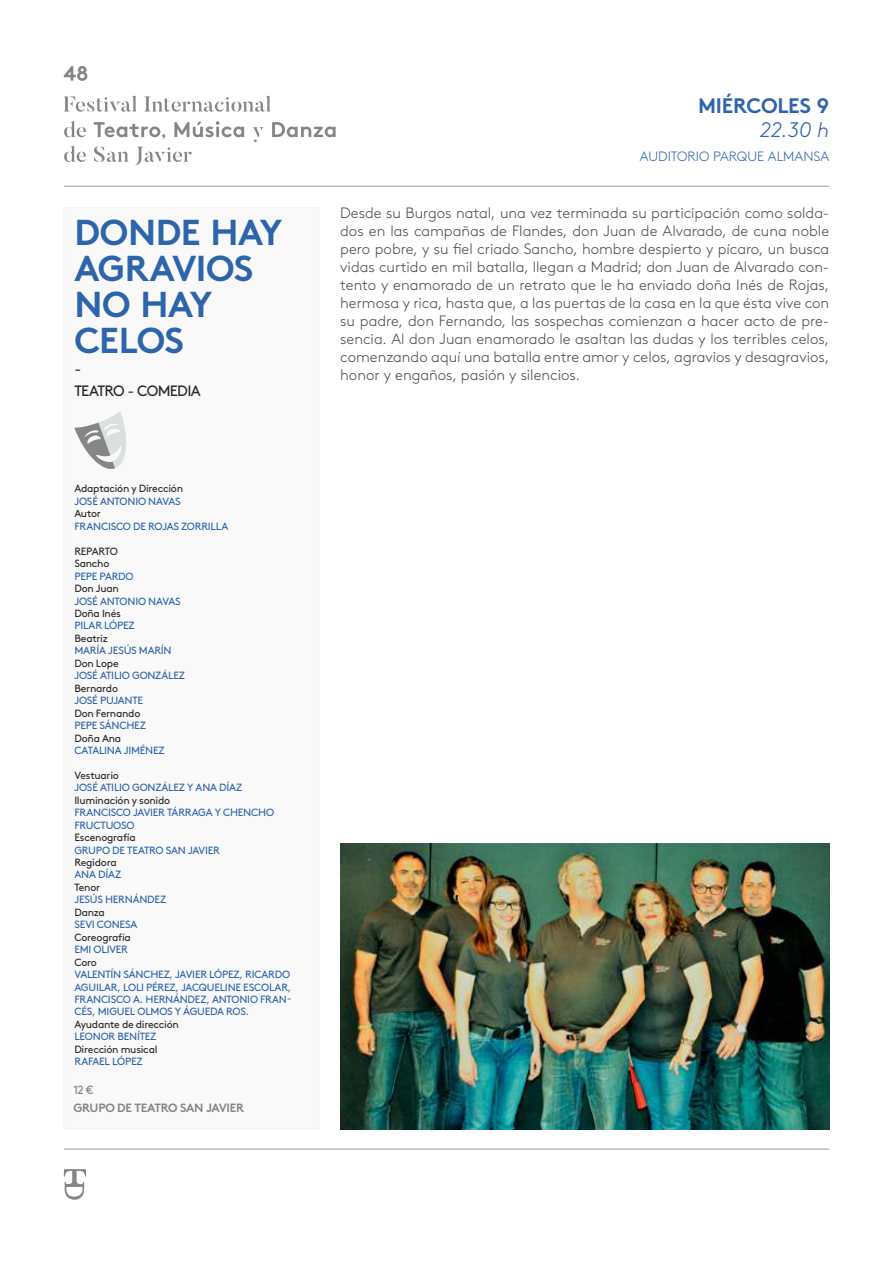
<style>
.page{position:relative;width:893px;height:1263px;background:#fff}
.page>*{position:absolute;margin:0;border:0;box-sizing:border-box;transform-origin:0 0}
.t1{font:700 36px/36px "Brown Std";letter-spacing:-.015em;color:#2d65ab}
.t2{font:700 21px "Brown Std";letter-spacing:-.01em;color:#2d65ab}
.t3{font:italic 300 21px "Brown Std";color:#2d65ab}
.t4{font:300 15px/18px "Brown Std";color:#4b4b4d;text-align:justify}
.t5{font:15px "Brown Std";letter-spacing:-.05em;color:#282829}
.t6{font:300 13.5px "Brown Std";color:#2d65ab}
.t7{font:700 12px "Brown Std";letter-spacing:-.03em;color:#848786}
.t8{font:12px "Brown Std";color:#848786}
.t9{font:10.5px "Brown Std";letter-spacing:-.02em;color:#2d65ab}
.t10{font:10.5px/12.5px "Brown Std";letter-spacing:-.025em;color:#282829}
</style>
<div class="page">
<div style="left:64px;top:207px;width:255px;height:922px;background:#f9f9f9"></div>
<hr style="left:64px;top:1149px;width:765px;height:1px;background:#000">
<hr style="left:64px;top:186px;width:765px;height:1px;background:#000">
<svg style="left:64px;top:1169px;width:22px;height:31px"></svg>
<svg style="left:64px;top:66px;width:23px;height:15px"></svg>
<svg style="left:64px;top:96px;width:72px;height:16px"></svg>
<svg style="left:144px;top:96px;width:126px;height:16px"></svg>
<svg style="left:64px;top:121px;width:22px;height:16px"></svg>
<svg style="left:94px;top:122px;width:72px;height:18px"></svg>
<svg style="left:174px;top:121px;width:70px;height:16px"></svg>
<svg style="left:253px;top:127px;width:11px;height:15px"></svg>
<svg style="left:272px;top:122px;width:64px;height:15px"></svg>
<svg style="left:64px;top:146px;width:22px;height:16px"></svg>
<svg style="left:94px;top:147px;width:34px;height:15px"></svg>
<svg style="left:135px;top:147px;width:57px;height:18px"></svg>
<svg style="left:74px;top:411px;width:52px;height:58px"></svg>
<img style="left:341px;top:843px;width:488px;height:286px">
<h1 class="t1" style="left:74px;top:214px;width:209px">DONDE HAY<br>AGRAVIOS<br>NO HAY<br>CELOS</h1>
<p class="t5" style="left:74px;top:360px;width:8px">-</p>
<p class="t5" style="left:74px;top:382px;width:128px">TEATRO - COMEDIA</p>
<p class="t10" style="left:74px;top:483px;width:110px">ADAPTACIÓN Y DIRECCIÓN</p>
<p class="t9" style="left:74px;top:495px;width:40px">JOSÉ ANTONIO</p>
<p class="t9" style="left:148px;top:495px;width:27px">NAVAS</p>
<p class="t10" style="left:74px;top:507px;width:28px">AUTOR</p>
<p class="t9" style="left:74px;top:520px;width:13px">FRANCISCO</p>
<p class="t9" style="left:133px;top:520px;width:29px">DE ROJAS</p>
<p class="t9" style="left:181px;top:520px;width:13px">ZORRILLA</p>
<p class="t10" style="left:74px;top:545px;width:37px">REPARTO<br>SANCHO</p>
<p class="t9" style="left:74px;top:570px;width:13px">PEPE</p>
<p class="t9" style="left:99px;top:570px;width:14px">PARDO</p>
<p class="t10" style="left:74px;top:582px;width:46px">DON JUAN</p>
<p class="t9" style="left:74px;top:595px;width:40px">JOSÉ ANTONIO</p>
<p class="t9" style="left:148px;top:595px;width:27px">NAVAS</p>
<p class="t10" style="left:74px;top:607px;width:48px">DOÑA INÉS</p>
<p class="t9" style="left:74px;top:620px;width:13px">PILAR</p>
<p class="t9" style="left:104px;top:620px;width:13px">LÓPEZ</p>
<p class="t10" style="left:74px;top:632px;width:35px">BEATRIZ</p>
<p class="t9" style="left:74px;top:644px;width:16px">MARÍA</p>
<p class="t9" style="left:108px;top:644px;width:47px">JESÚS MARÍN</p>
<p class="t10" style="left:74px;top:657px;width:46px">DON LOPE</p>
<p class="t9" style="left:74px;top:669px;width:38px">JOSÉ ATILIO</p>
<p class="t9" style="left:132px;top:669px;width:16px">GONZ</p>
<p class="t9" style="left:162px;top:669px;width:13px">ÁLEZ</p>
<p class="t10" style="left:74px;top:682px;width:45px">BERNARDO</p>
<p class="t9" style="left:74px;top:694px;width:39px">JOSÉ PUJANTE</p>
<p class="t10" style="left:74px;top:707px;width:68px">DON FERNANDO</p>
<p class="t9" style="left:74px;top:719px;width:13px">PEPE</p>
<p class="t9" style="left:99px;top:719px;width:20px">SÁNCHEZ</p>
<p class="t10" style="left:74px;top:732px;width:48px">DOÑA ANA</p>
<p class="t9" style="left:74px;top:744px;width:14px">CATALINA</p>
<p class="t9" style="left:124px;top:744px;width:29px">JIMÉNEZ</p>
<p class="t10" style="left:74px;top:769px;width:46px">VESTUARIO</p>
<p class="t9" style="left:74px;top:781px;width:38px">JOSÉ ATILIO</p>
<p class="t9" style="left:132px;top:781px;width:16px">GONZ</p>
<p class="t9" style="left:162px;top:781px;width:13px">ÁLEZ</p>
<p class="t9" style="left:187px;top:781px;width:46px">Y ANA DÍAZ</p>
<p class="t10" style="left:74px;top:794px;width:97px">ILUMINACIÓN Y SONIDO</p>
<p class="t9" style="left:74px;top:806px;width:13px">FRANCISCO</p>
<p class="t9" style="left:133px;top:806px;width:53px">JAVIER TÁRRAGA</p>
<p class="t9" style="left:215px;top:806px;width:24px">Y CHENCHO</p>
<p class="t9" style="left:74px;top:819px;width:13px">FRUCTUOSO</p>
<p class="t10" style="left:74px;top:831px;width:63px">ESCENOGRAFÍA</p>
<p class="t9" style="left:74px;top:844px;width:16px">GRUPO</p>
<p class="t9" style="left:112px;top:844px;width:23px">DE TEATRO</p>
<p class="t9" style="left:166px;top:844px;width:45px">SAN JAVIER</p>
<p class="t10" style="left:74px;top:856px;width:44px">REGIDORA</p>
<p class="t9" style="left:74px;top:869px;width:37px">ANA DÍAZ</p>
<p class="t10" style="left:74px;top:881px;width:27px">TENOR</p>
<p class="t9" style="left:74px;top:894px;width:46px">JESÚS HERN</p>
<p class="t9" style="left:133px;top:894px;width:15px">ÁNDEZ</p>
<p class="t10" style="left:74px;top:906px;width:32px">DANZA</p>
<p class="t9" style="left:74px;top:918px;width:38px">SEVI CONESA</p>
<p class="t10" style="left:74px;top:931px;width:58px">COREOGRAFÍA</p>
<p class="t9" style="left:74px;top:943px;width:48px">EMI OLIVER</p>
<p class="t10" style="left:74px;top:956px;width:24px">CORO</p>
<p class="t9" style="left:74px;top:968px;width:7px">VALENTÍN</p>
<p class="t9" style="left:123px;top:968px;width:20px">SÁNCHEZ</p>
<p class="t9" style="left:170px;top:968px;width:52px">, JAVIER LÓPEZ</p>
<p class="t9" style="left:240px;top:968px;width:20px">, RICARDO</p>
<p class="t9" style="left:74px;top:981px;width:14px">AGUILAR</p>
<p class="t9" style="left:118px;top:981px;width:17px">, LOLI</p>
<p class="t9" style="left:146px;top:981px;width:68px">PÉREZ, JACQUELINE</p>
<p class="t9" style="left:243px;top:981px;width:14px">ESCOLAR</p>
<p class="t9" style="left:288px;top:981px;width:5px">,</p>
<p class="t9" style="left:74px;top:993px;width:13px">FRANCISCO</p>
<p class="t9" style="left:133px;top:993px;width:28px">A. HERN</p>
<p class="t9" style="left:173px;top:993px;width:15px">ÁNDEZ</p>
<p class="t9" style="left:206px;top:993px;width:20px">, ANTONIO</p>
<p class="t9" style="left:260px;top:993px;width:13px">FRAN</p>
<p class="t9" style="left:287px;top:993px;width:6px">-</p>
<p class="t9" style="left:74px;top:1006px;width:39px">CÉS, MIGUEL</p>
<p class="t9" style="left:137px;top:1006px;width:16px">OLMOS</p>
<p class="t9" style="left:175px;top:1006px;width:17px">Y ÁGUEDA</p>
<p class="t9" style="left:226px;top:1006px;width:24px">ROS .</p>
<p class="t10" style="left:74px;top:1018px;width:106px">AYUDANTE DE DIRECCIÓN</p>
<p class="t9" style="left:74px;top:1031px;width:14px">LEONOR</p>
<p class="t9" style="left:117px;top:1031px;width:7px">BENÍTEZ</p>
<p class="t10" style="left:74px;top:1043px;width:85px">DIRECCIÓN MUSICAL</p>
<p class="t9" style="left:74px;top:1055px;width:14px">RAFAEL</p>
<p class="t9" style="left:112px;top:1055px;width:13px">LÓPEZ</p>
<p class="t8" style="left:73px;top:1083px;width:21px">12 €</p>
<p class="t7" style="left:73px;top:1100px;width:172px">GRUPO DE TEATRO SAN JAVIER</p>
<h2 class="t2" style="left:698px;top:92px;width:133px">MIÉRCOLES 9</h2>
<h2 class="t3" style="left:760px;top:117px;width:71px">22.30 h</h2>
<p class="t6" style="left:640px;top:148px;width:191px">AUDITORIO PARQUE ALMANSA</p>
<p class="t4" style="left:340px;top:204px;width:491px">Desde su Burgos natal, una vez terminada su participación como solda&shy;dos en las campañas de Flandes, don Juan de Alvarado, de cuna noble pero pobre, y su fiel criado Sancho, hombre despierto y pícaro, un busca vidas curtido en mil batalla, llegan a Madrid; don Juan de Alvarado con&shy;tento y enamorado de un retrato que le ha enviado doña Inés de Rojas, hermosa y rica, hasta que, a las puertas de la casa en la que ésta vive con su padre, don Fernando, las sospechas comienzan a hacer acto de pre&shy;sencia. Al don Juan enamorado le asaltan las dudas y los terribles celos, comenzando aquí una batalla entre amor y celos, agravios y desagravios, honor y engaños, pasión y silencios.</p>
</div>
